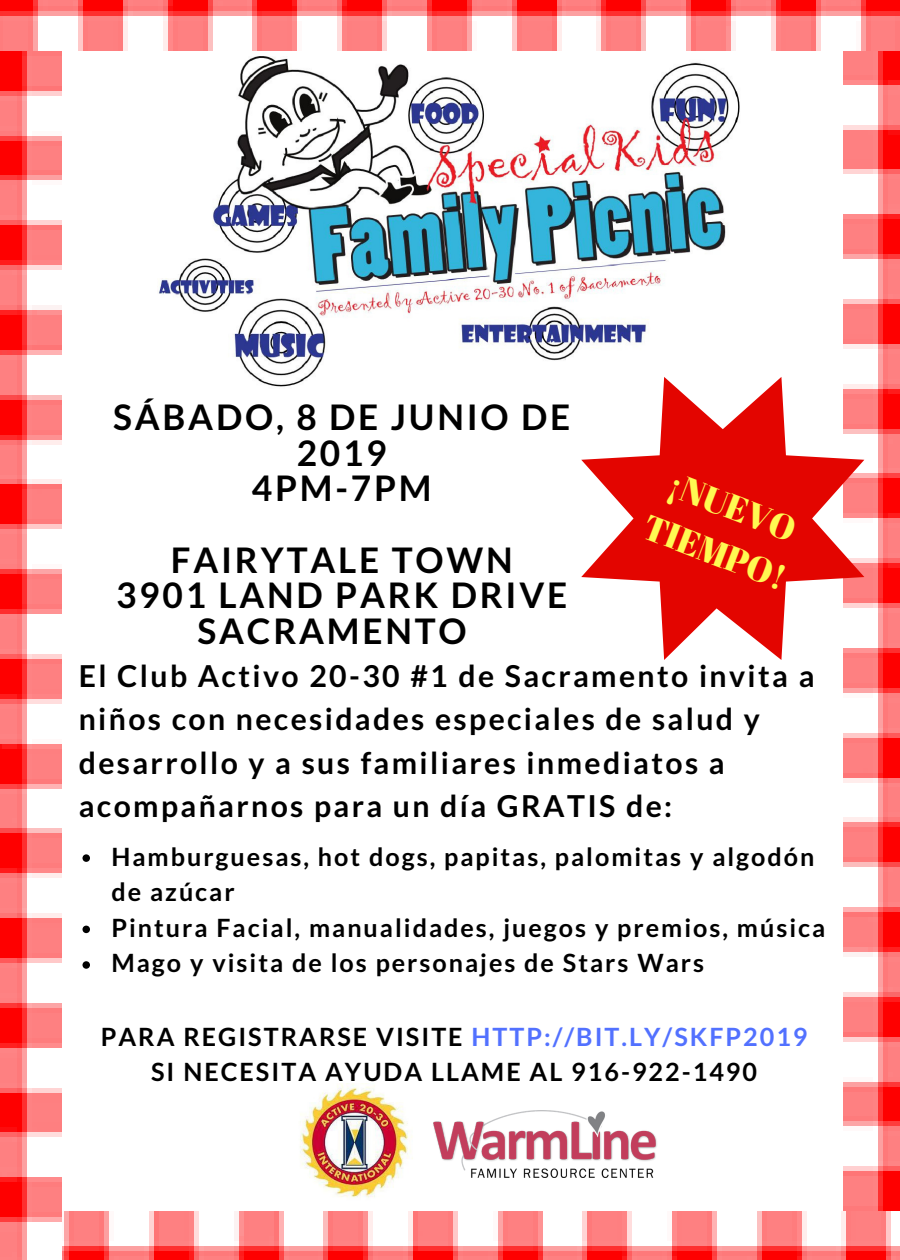
<style>
.page{position:relative;width:900px;height:1260px;background:#fff}
.page>*{position:absolute;margin:0;border:0;box-sizing:border-box;transform-origin:0 0}
.t1{font:700 35.25px/35.5px "Lato";letter-spacing:.08em;color:#000;text-align:center}
.t2{font:35.25px "Abril Fatface";color:#fff952}
.t3{font:700 30.25px/43px "Lato";letter-spacing:.08em;color:#000}
.t4{font:700 25.25px/35.5px "Lato";letter-spacing:.08em;color:#000;text-align:center}
.s1{color:#5271ff}
</style>
<div class="page">
<img style="left:844px;top:51px;width:56px;height:1160px">
<img style="left:62px;top:1211px;width:838px;height:49px">
<img style="left:0;top:51px;width:62px;height:1209px">
<img style="left:0;top:0;width:900px;height:51px">
<svg style="left:82px;top:854px;width:8px;height:8px"></svg>
<svg style="left:82px;top:926px;width:8px;height:7px"></svg>
<svg style="left:82px;top:961px;width:8px;height:8px"></svg>
<img style="left:159px;top:56px;width:581px;height:331px">
<img style="left:300px;top:1084px;width:113px;height:114px">
<img style="left:433px;top:1110px;width:224px;height:68px">
<svg style="left:581px;top:377px;width:283px;height:283px;fill:#e30500"></svg>
<h1 class="t1" style="left:113px;top:399px;width:459px">SÁBADO, 8 DE JUNIO DE<br>2019<br>4PM-7PM</h1>
<h1 class="t1" style="left:116px;top:541px;width:453px">FAIRYTALE TOWN<br>3901 LAND PARK DRIVE<br>SACRAMENTO</h1>
<h1 class="t2" style="left:679px;top:460px;width:135px;rotate:21deg">¡NUEVO</h1>
<h1 class="t2" style="left:654px;top:502px;width:151px;rotate:21deg">TIEMPO!</h1>
<p class="t3" style="left:79px;top:654px;width:737px">El Club Activo 20-30 #1 de Sacramento invita a niños con necesidades especiales de salud y desarrollo y a sus familiares inmediatos a acompañarnos para un día GRATIS de:</p>
<p class="t4" style="left:111px;top:838px;width:715px;text-align:left">Hamburguesas, hot dogs, papitas, palomitas y algodón de azúcar<br>Pintura Facial, manualidades, juegos y premios, música Mago y visita de los personajes de Stars Wars</p>
<p class="t4" style="left:101px;top:1018px;width:708px">PARA REGISTRARSE VISITE <span class="s1">HTTP://BIT.LY/SKFP2019<br></span>SI NECESITA AYUDA LLAME AL 916-922-1490</p>
</div>
